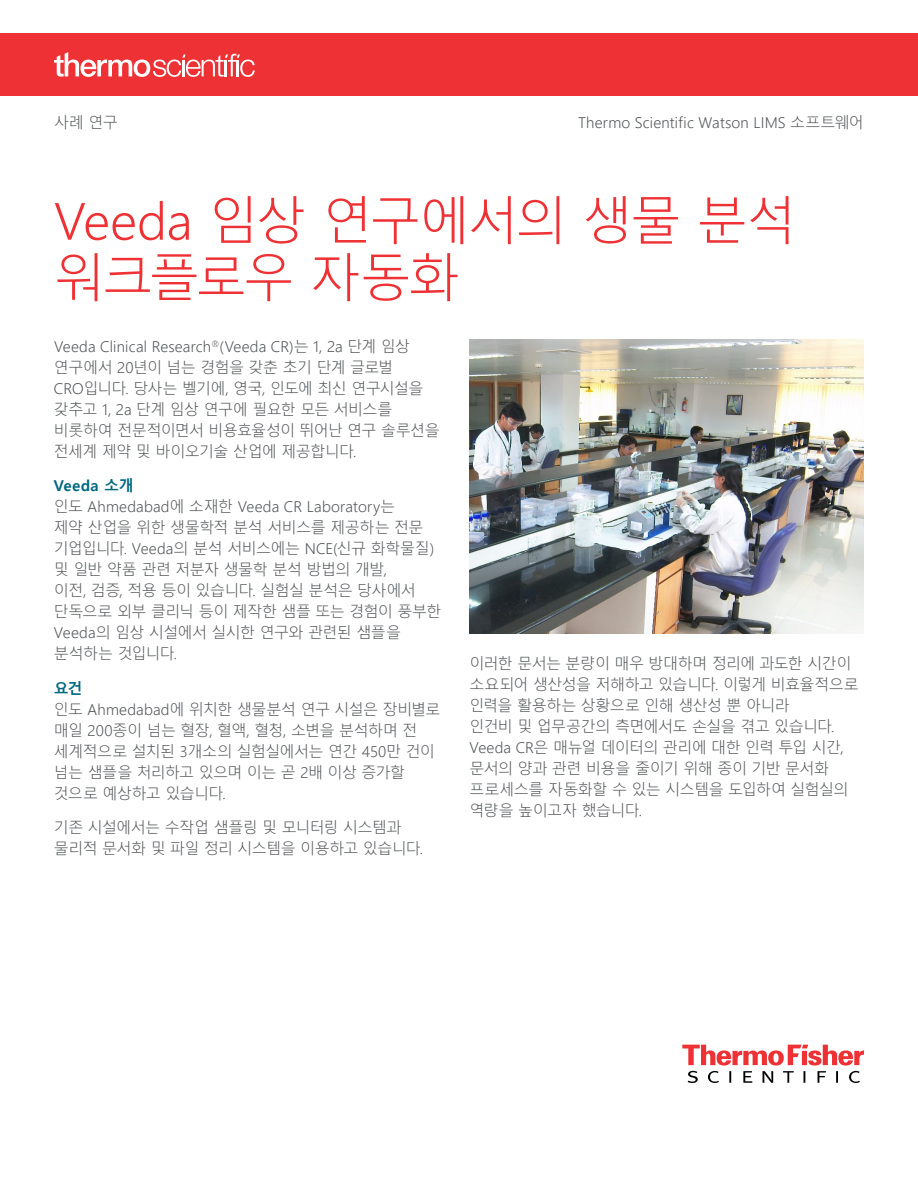
<style>
.page{position:relative;width:918px;height:1188px;background:#fff}
.page>*{position:absolute;margin:0;border:0;box-sizing:border-box;transform-origin:0 0}
.t1{font:300 51px/57px "Malgun Gothic";letter-spacing:-.055em;color:#ee3134}
.t2{font:300 15px/21px "Malgun Gothic";letter-spacing:-.035em;color:#54575a}
.t3{font:300 15px "Malgun Gothic";letter-spacing:.015em;color:#54575a}
.t4{font:700 15px "Malgun Gothic";color:#006880}
</style>
<div class="page">
<svg style="left:682px;top:1045px;width:182px;height:38px"></svg>
<img style="left:470px;top:339px;width:394px;height:295px">
<div style="left:0;top:33px;width:918px;height:63px;background:#ee3134"></div>
<svg style="left:54px;top:52px;width:201px;height:25px"></svg>
<p class="t2" style="left:54px;top:113px;width:65px">사례 연구</p>
<p class="t3" style="left:578px;top:114px;width:287px">Thermo Scientific Watson LIMS 소프트웨어</p>
<h1 class="t1" style="left:54px;top:193px;width:744px">Veeda 임상 연구에서의 생물 분석 워크플로우 자동화</h1>
<p class="t2" style="left:54px;top:336px;width:387px">Veeda Clinical Research<sup>®</sup>(Veeda CR)는 1, 2a 단계 임상 연구에서 20년이 넘는 경험을 갖춘 초기 단계 글로벌<br>CRO입니다. 당사는 벨기에, 영국, 인도에 최신 연구시설을 갖추고 1, 2a 단계 임상 연구에 필요한 모든 서비스를 비롯하여 전문적이면서 비용효율성이 뛰어난 연구 솔루션을 전세계 제약 및 바이오기술 산업에 제공합니다.</p>
<p class="t4" style="left:54px;top:477px;width:81px">Veeda 소개</p>
<p class="t2" style="left:54px;top:497px;width:389px">인도 Ahmedabad에 소재한 Veeda CR Laboratory는<br>제약 산업을 위한 생물학적 분석 서비스를 제공하는 전문 기업입니다. Veeda의 분석 서비스에는 NCE(신규 화학물질) 및 일반 약품 관련 저분자 생물학 분석 방법의 개발,<br>이전, 검증, 적용 등이 있습니다. 실험실 분석은 당사에서 단독으로 외부 클리닉 등이 제작한 샘플 또는 경험이 풍부한<br>Veeda의 임상 시설에서 실시한 연구와 관련된 샘플을 분석하는 것입니다.</p>
<p class="t4" style="left:54px;top:680px;width:30px">요건</p>
<p class="t2" style="left:54px;top:699px;width:388px">인도 Ahmedabad에 위치한 생물분석 연구 시설은 장비별로 매일 200종이 넘는 혈장, 혈액, 혈청, 소변을 분석하며 전 세계적으로 설치된 3개소의 실험실에서는 연간 450만 건이 넘는 샘플을 처리하고 있으며 이는 곧 2배 이상 증가할 것으로 예상하고 있습니다.</p>
<p class="t2" style="left:54px;top:818px;width:371px">기존 시설에서는 수작업 샘플링 및 모니터링 시스템과 물리적 문서화 및 파일 정리 시스템을 이용하고 있습니다.</p>
<p class="t2" style="left:470px;top:653px;width:391px">이러한 문서는 분량이 매우 방대하며 정리에 과도한 시간이 소요되어 생산성을 저해하고 있습니다. 이렇게 비효율적으로 인력을 활용하는 상황으로 인해 생산성 뿐 아니라<br>인건비 및 업무공간의 측면에서도 손실을 겪고 있습니다.<br>Veeda CR은 매뉴얼 데이터의 관리에 대한 인력 투입 시간, 문서의 양과 관련 비용을 줄이기 위해 종이 기반 문서화 프로세스를 자동화할 수 있는 시스템을 도입하여 실험실의 역량을 높이고자 했습니다.</p>
</div>
